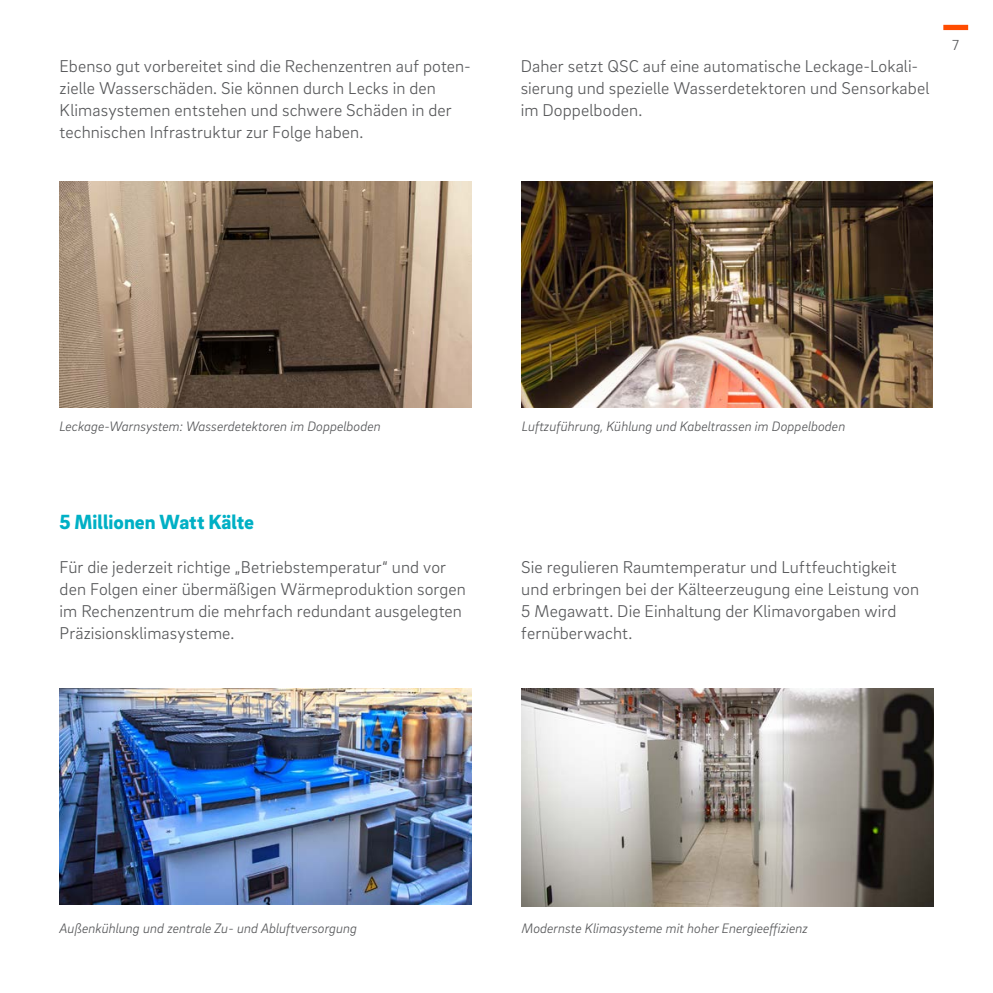
<style>
.page{position:relative;width:993px;height:993px;background:#fff}
.page>*{position:absolute;margin:0;border:0;box-sizing:border-box;transform-origin:0 0}
.Innen_Fließtext{font:900 21px "Brix Sans";color:#00b0c5}
.Innen_Fließtext-2{font:300 17.5px/21.9px "Brix Sans";letter-spacing:.005em;color:#57585a}
.t1{font:300 14.88px "Brix Sans";color:#57585a}
.t2{font:italic 300 14px "Brix Sans";color:#57585a}
</style>
<div class="page">
<div style="left:943px;top:25px;width:24px;height:5px;background:#ff4c00"></div>
<img style="left:60px;top:688px;width:411px;height:216px">
<img style="left:521px;top:181px;width:410px;height:226px">
<img style="left:60px;top:181px;width:411px;height:226px">
<img style="left:521px;top:688px;width:412px;height:217px">
<p class="Innen_Fließtext-2" style="left:60px;top:55px;width:412px">Ebenso gut vorbereitet sind die Rechenzentren auf poten&shy;zielle Wasserschäden. Sie können durch Lecks in den Klimasystemen entstehen und schwere Schäden in der technischen Infrastruktur zur Folge haben.</p>
<p class="Innen_Fließtext-2" style="left:520px;top:55px;width:410px">Daher setzt QSC auf eine automatische Leckage-Lokali&shy;sierung und spezielle Wasserdetektoren und Sensorkabel im Doppelboden.</p>
<p class="t1" style="left:951px;top:36px;width:8px">7</p>
<p class="t2" style="left:60px;top:417px;width:323px">Leckage-Warnsystem: Wasserdetektoren im Doppelboden</p>
<p class="t2" style="left:521px;top:417px;width:325px">Luftzuführung, Kühlung und Kabeltrassen im Doppelboden</p>
<p class="Innen_Fließtext" style="left:60px;top:508px;width:196px">5 Millionen Watt Kälte</p>
<p class="Innen_Fließtext-2" style="left:60px;top:555px;width:408px">Für die jederzeit richtige „Betriebstemperatur“ und vor den Folgen einer übermäßigen Wärmeproduktion sorgen im Rechenzentrum die mehrfach redundant ausgelegten Präzisionsklimasysteme.</p>
<p class="Innen_Fließtext-2" style="left:521px;top:555px;width:399px">Sie regulieren Raumtemperatur und Luftfeuchtigkeit und erbringen bei der Kälteerzeugung eine Leistung von 5 Megawatt. Die Einhaltung der Klimavorgaben wird fernüberwacht.</p>
<p class="t2" style="left:60px;top:919px;width:299px">Außenkühlung und zentrale Zu- und Abluftversorgung</p>
<p class="t2" style="left:521px;top:919px;width:287px">Modernste Klimasysteme mit hoher Energieeffizienz</p>
</div>
